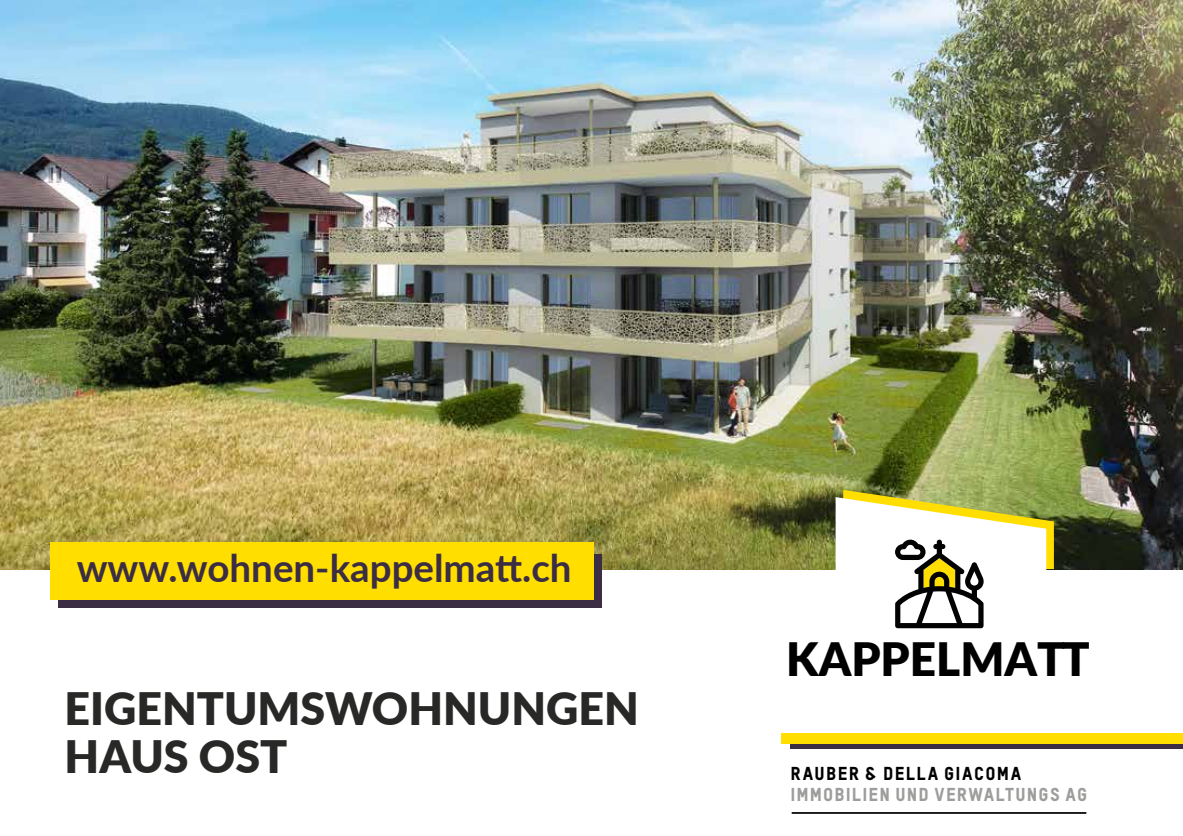
<style>
.page{position:relative;width:1183px;height:836px;background:#fff}
.page>*{position:absolute;margin:0;border:0;box-sizing:border-box;transform-origin:0 0}
.t1{font:900 45.9px "Lato";color:#000}
.t2{font:900 44.7px/47.4px "Lato";color:#282827}
.t3{font:700 38.55px "Lato";color:#3b2d43}
.t4{font:18.45px "TSTARPRO Headline";letter-spacing:.06em;color:#9d9d9c}
.t5{font:18.45px "TSTARPRO Headline";letter-spacing:.075em;color:#000}
</style>
<div class="page">
<svg style="left:790px;top:743px;width:392px;height:6px;background:#5b4a37"></svg>
<div style="left:781px;top:733px;width:401px;height:10px;background:#ffde00"></div>
<hr style="left:791px;top:812px;width:294px;height:1px;background:#000">
<img style="left:0;top:0;width:1182px;height:569px">
<svg style="left:835px;top:490px;width:218px;height:139px"></svg>
<div style="left:58px;top:554px;width:543px;height:53px;background:#3b2d43"></div>
<div style="left:50px;top:542px;width:544px;height:57px;background:#ffde00"></div>
<h3 class="t3" style="left:77px;top:539px;width:496px">www.wohnen-kappelmatt.ch</h3>
<h2 class="t2" style="left:65px;top:683px;width:575px">EIGENTUMSWOHNUNGEN<br>HAUS OST</h2>
<h1 class="t1" style="left:786px;top:624px;width:305px">KAPPELMATT</h1>
<p class="t5" style="left:790px;top:762px;width:232px">RAUBER &amp; DELLA GIACOMA</p>
<p class="t4" style="left:790px;top:783px;width:298px">IMMOBILIEN UND VERWALTUNGS AG</p>
</div>
